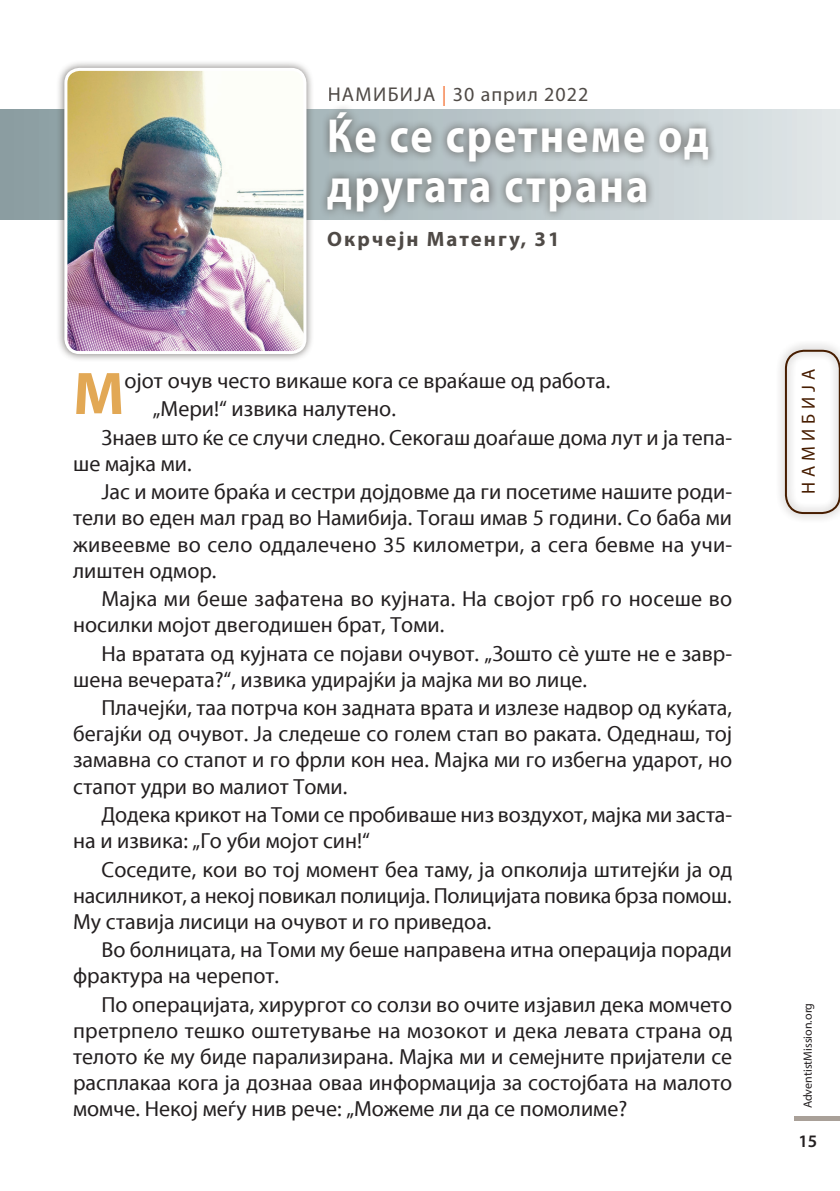
<style>
.page{position:relative;width:840px;height:1191px;background:#fff}
.page>*{position:absolute;margin:0;border:0;box-sizing:border-box;transform-origin:0 0}
.t1{font:700 60.6px "Myri";color:#e2a855}
.t2{font:700 48px/50px "Myriad Pro";letter-spacing:.045em;color:#fff;scale:.88 1}
.t3{font:22px/26.2px "Myri";color:#231f20}
.t4{font:700 20.8px "Myriad Pro";letter-spacing:.1em;color:#4f4a46}
.t5{font:20px "Myriad Pro";letter-spacing:.055em;color:#4f4a46}
.t6{font:19px "Myriad Pro";letter-spacing:.27em;color:#471d00}
.t7{font:600 17.6px "Myriad Pro";color:#231f20}
.t8{font:12px "Myriad Pro";color:#231f20}
.s1{color:#f4793e}
</style>
<div class="page">
<div style="left:793px;top:1116px;width:46px;height:5px;background:#a9a098"></div>
<div style="left:774px;top:340px;width:65px;height:183px;background:#4f4a46;opacity:.75"></div>
<div style="left:784px;top:350px;width:55px;height:164px;border:2px solid #471d00;border-radius:18px"></div>
<svg style="left:0;top:109px;width:839px;height:111px;background:#c1cbce"></svg>
<div style="left:319px;top:104px;width:397px;height:118px;background:#4f4a46;opacity:.88"></div>
<div style="left:56px;top:60px;width:258px;height:302px;background:#4f4a46;opacity:.75"></div>
<img style="left:66px;top:69px;width:239px;height:283px">
<div style="left:64px;top:68px;width:242px;height:286px;border:3px solid #fff;border-radius:14px"></div>
<p class="t5" style="left:327px;top:82px;width:262px">НАМИБИЈА <span class="s1">|</span> 30 април 2022</p>
<h2 class="t2" style="left:327px;top:110px;width:435px">Ќе се сретнеме од другата страна</h2>
<p class="t4" style="left:327px;top:225px;width:234px">Окрчејн Матенгу, 31</p>
<h1 class="t1" style="left:73px;top:359px;width:53px">М</h1>
<p class="t3" style="left:124px;top:368px;width:487px">ојот очув често викаше кога се враќаше од работа.</p>
<p class="t3" style="left:153px;top:396px;width:244px">„Мери!“ извика налутено.</p>
<p class="t3" style="left:101px;top:424px;width:631px">Знаев што ќе се случи следно. Секогаш доаѓаше дома лут и ја тепа-</p>
<p class="t3" style="left:101px;top:450px;width:631px;line-height:28.4px;text-indent:-28px">ше мајка ми.<br>Јас и моите браќа и сестри дојдовме да ги посетиме нашите роди-</p>
<p class="t3" style="left:73px;top:505px;width:660px;text-align:justify">тели во еден мал град во Намибија. Тогаш имав 5 години. Со баба ми живеевме во село оддалечено 35 километри, а сега бевме на учи&shy;лиштен одмор.</p>
<p class="t3" style="left:73px;top:586px;width:660px;text-indent:28px">Мајка ми беше зафатена во кујната. На својот грб го носеше во носилки мојот двегодишен брат, Томи.</p>
<p class="t3" style="left:73px;top:640px;width:660px;text-indent:28px">На вратата од кујната се појави очувот. „Зошто сè уште не е завр&shy;шена вечерата?“, извика удирајќи ја мајка ми во лице.</p>
<p class="t3" style="left:73px;top:695px;width:660px;text-align:justify;text-indent:28px">Плачејќи, таа потрча кон задната врата и излезе надвор од куќата, бегајќи од очувот. Ја следеше со голем стап во раката. Одеднаш, тој замавна со стапот и го фрли кон неа. Мајка ми го избегна ударот, но стапот удри во малиот Томи.</p>
<p class="t3" style="left:73px;top:802px;width:660px;text-indent:28px">Додека крикот на Томи се пробиваше низ воздухот, мајка ми заста&shy;на и извика: „Го уби мојот син!“</p>
<p class="t3" style="left:73px;top:856px;width:660px;text-align:justify;text-indent:28px">Соседите, кои во тој момент беа таму, ја опколија штитејќи ја од насилникот, а некој повикал полиција. Полицијата повика брза помош.<br>Му ставија лисици на очувот и го приведоа.</p>
<p class="t3" style="left:73px;top:937px;width:660px;text-indent:28px">Во болницата, на Томи му беше направена итна операција поради фрактура на черепот.</p>
<p class="t3" style="left:73px;top:991px;width:660px;text-align:justify;text-indent:28px">По операцијата, хирургот со солзи во очите изјавил дека момчето претрпело тешко оштетување на мозокот и дека левата страна од телото ќе му биде парализирана. Мајка ми и семејните пријатели се расплакаа кога ја дознаа оваа информација за состојбата на малото момче. Некој меѓу нив рече: „Можеме ли да се помолиме?</p>
<p class="t6" style="left:796px;top:494px;width:127px;rotate:-90deg">НАМИБИЈА</p>
<p class="t8" style="left:800px;top:1108px;width:107px;rotate:-90deg">AdventistMission.org</p>
<p class="t7" style="left:798px;top:1130px;width:20px">15</p>
</div>
